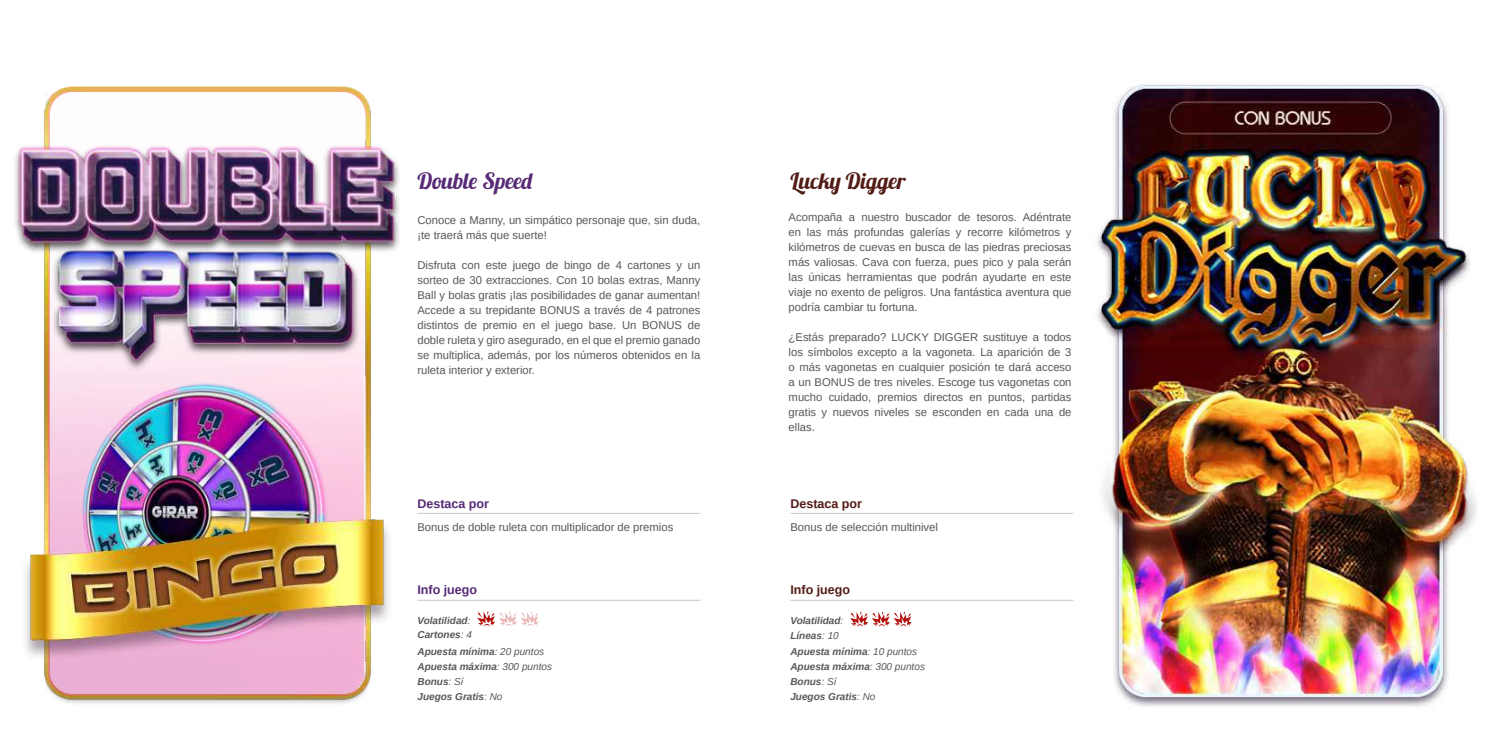
<style>
.page{position:relative;width:1489px;height:745px;background:#fff}
.page>*{position:absolute;margin:0;border:0;box-sizing:border-box;transform-origin:0 0}
.t1{font:22.5px "Lobster 1.3";color:#521b15}
.t2{font:22.5px "Lobster 1.3";color:#572a76}
.t3{font:700 12.5px "Arimo";color:#521b15}
.t4{font:700 12.5px "Arimo";color:#572a76}
.t5{font:11.25px/15px "Arimo";color:#575756;text-align:justify}
.t6{font:italic 700 10px/15.2px "Arimo";color:#575756}
.s1{font-weight:400}
</style>
<div class="page">
<hr style="left:790px;top:512px;width:283px;height:1px;background:#c6c6c6">
<hr style="left:790px;top:599px;width:283px;height:1px;background:#c6c6c6">
<hr style="left:417px;top:512px;width:283px;height:1px;background:#c6c6c6">
<hr style="left:417px;top:599px;width:283px;height:1px;background:#c6c6c6">
<svg style="left:477px;top:611px;width:61px;height:16px"></svg>
<img style="left:15px;top:86px;width:384px;height:619px">
<svg style="left:850px;top:612px;width:61px;height:15px"></svg>
<img style="left:1097px;top:84px;width:379px;height:623px">
<h1 class="t2" style="left:417px;top:166px;width:116px">Double Speed</h1>
<h1 class="t1" style="left:790px;top:166px;width:117px">Lucky Digger</h1>
<p class="t5" style="left:417px;top:213px;width:284px">Conoce a Manny, un simpático personaje que, sin duda, ¡te traerá más que suerte!</p>
<p class="t5" style="left:417px;top:258px;width:284px">Disfruta con este juego de bingo de 4 cartones y un sorteo de 30 extracciones. Con 10 bolas extras, Manny Ball y bolas gratis ¡las posibilidades de ganar aumentan!<br>Accede a su trepidante BONUS a través de 4 patrones distintos de premio en el juego base. Un BONUS de doble ruleta y giro asegurado, en el que el premio ganado se multiplica, además, por los números obtenidos en la ruleta interior y exterior.</p>
<p class="t5" style="left:788px;top:209px;width:284px">Acompaña a nuestro buscador de tesoros. Adéntrate en las más profundas galerías y recorre kilómetros y kilómetros de cuevas en busca de las piedras preciosas más valiosas. Cava con fuerza, pues pico y pala serán las únicas herramientas que podrán ayudarte en este viaje no exento de peligros. Una fantástica aventura que podría cambiar tu fortuna.</p>
<p class="t5" style="left:788px;top:329px;width:284px">¿Estás preparado? LUCKY DIGGER sustituye a todos los símbolos excepto a la vagoneta. La aparición de 3 o más vagonetas en cualquier posición te dará acceso a un BONUS de tres niveles. Escoge tus vagonetas con mucho cuidado, premios directos en puntos, partidas gratis y nuevos niveles se esconden en cada una de ellas.</p>
<p class="t4" style="left:417px;top:494px;width:73px">Destaca por</p>
<p class="t3" style="left:790px;top:494px;width:73px">Destaca por</p>
<p class="t5" style="left:417px;top:520px;width:257px">Bonus de doble ruleta con multiplicador de premios</p>
<p class="t5" style="left:790px;top:520px;width:149px">Bonus de selección multinivel</p>
<p class="t4" style="left:417px;top:581px;width:61px">Info juego</p>
<p class="t3" style="left:790px;top:581px;width:61px">Info juego</p>
<p class="t6" style="left:417px;top:612px;width:54px">Volatilidad<span class="s1">:</span></p>
<p class="t6" style="left:417px;top:643px;width:136px">Apuesta mínima<span class="s1">: 20 puntos<br></span>Apuesta máxima<span class="s1">: 300 puntos<br></span>Bonus<span class="s1">: Sí<br></span>Juegos Gratis<span class="s1">: No</span></p>
<p class="t6" style="left:417px;top:626px;width:56px">Cartones<span class="s1">: 4</span></p>
<p class="t6" style="left:790px;top:612px;width:136px">Volatilidad<span class="s1">:<br></span>Líneas<span class="s1">: 10<br></span>Apuesta mínima<span class="s1">: 10 puntos<br></span>Apuesta máxima<span class="s1">: 300 puntos<br></span>Bonus<span class="s1">: Sí<br></span>Juegos Gratis<span class="s1">: No</span></p>
</div>
